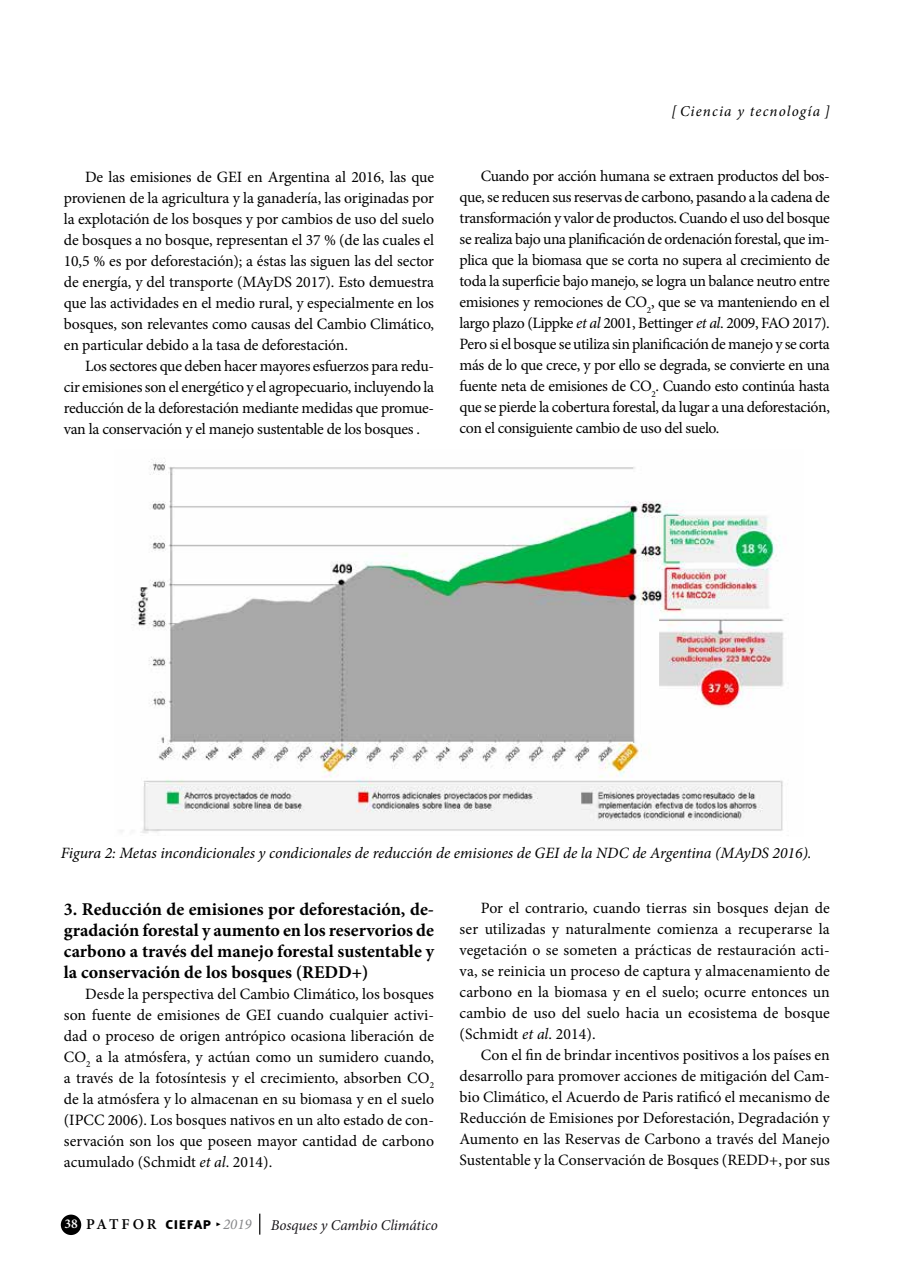
<style>
.page{position:relative;width:915px;height:1276px;background:#fff}
.page>*{position:absolute;margin:0;border:0;box-sizing:border-box;transform-origin:0 0}
.t1{font:700 18px/21px "Minion Pro";color:#000;text-align:justify}
.t2{font:15.75px/21px "Minion Pro";letter-spacing:-.01em;color:#000;text-align:justify}
.t3{font:italic 15.75px "Minion Pro";letter-spacing:-.005em;color:#000}
.t4{font:italic 15px "Minion Pro";letter-spacing:-.005em;color:#1a171b}
.t5{font:italic 15px "Minion Pro";letter-spacing:.075em;color:#000}
.t6{font:600 15px "Minion Pro";color:#000}
.s1{font-style:italic}
.s2{font-size:13.5px;color:#fff}
.s3{font-family:"Meta Plus Bold Caps";font-weight:400;font-size:16.5px}
.s4{font-family:"Meta Plus Bold Caps";font-weight:400;font-size:10.5px}
.s5{font-weight:400;font-style:italic;color:#87888a}
</style>
<div class="page">
<div style="left:61px;top:1214px;width:20px;height:21px;background:#000;border-radius:50%"></div>
<svg style="left:259px;top:1213px;width:1px;height:21px"></svg>
<img style="left:120px;top:458px;width:664px;height:375px">
<p class="t2" style="left:64px;top:166px;width:371px;text-indent:21px">De las emisiones de GEI en Argentina al 2016, las que provienen de la agricultura y la ganadería, las originadas por la explotación de los bosques y por cambios de uso del suelo de bosques a no bosque, representan el 37 % (de las cuales el 10,5 % es por deforestación); a éstas las siguen las del sector de energía, y del transporte (MAyDS 2017). Esto demuestra que las actividades en el medio rural, y especialmente en los bosques, son relevantes como causas del Cambio Climático, en particular debido a la tasa de deforestación.</p>
<p class="t2" style="left:64px;top:355px;width:371px;text-indent:21px">Los sectores que deben hacer mayores esfuerzos para redu&shy;cir emisiones son el energético y el agropecuario, incluyendo la reducción de la deforestación mediante medidas que promue&shy;van la conservación y el manejo sustentable de los bosques .</p>
<p class="t5" style="left:671px;top:101px;width:160px">[ Ciencia y tecnología ]</p>
<p class="t2" style="left:459px;top:166px;width:371px;text-indent:21px">Cuando por acción humana se extraen productos del bos&shy;que, se reducen sus reservas de carbono, pasando a la cadena de transformación y valor de productos. Cuando el uso del bosque se realiza bajo una planificación de ordenación forestal, que im&shy;plica que la biomasa que se corta no supera al crecimiento de toda la superficie bajo manejo, se logra un balance neutro entre emisiones y remociones de CO<sub>2</sub>, que se va manteniendo en el largo plazo (Lippke <span class="s1">et al</span> 2001, Bettinger <span class="s1">et al</span>. 2009, FAO 2017).<br>Pero si el bosque se utiliza sin planificación de manejo y se corta más de lo que crece, y por ello se degrada, se convierte en una fuente neta de emisiones de CO<sub>2</sub>. Cuando esto continúa hasta que se pierde la cobertura forestal, da lugar a una deforestación, con el consiguiente cambio de uso del suelo.</p>
<p class="t3" style="left:61px;top:842px;width:752px">Figura 2: Metas incondicionales y condicionales de reducción de emisiones de GEI de la NDC de Argentina (MAyDS 2016).</p>
<p class="t1" style="left:64px;top:898px;width:371px">3. Reducción de emisiones por deforestación, de&shy;gradación forestal y aumento en los reservorios de carbono a través del manejo forestal sustentable y la conservación de los bosques (REDD+)</p>
<p class="t2" style="left:64px;top:983px;width:371px;text-indent:21px">Desde la perspectiva del Cambio Climático, los bosques son fuente de emisiones de GEI cuando cualquier activi&shy;dad o proceso de origen antrópico ocasiona liberación de CO<sub>2</sub> a la atmósfera, y actúan como un sumidero cuando, a través de la fotosíntesis y el crecimiento, absorben CO<sub>2 </sub>de la atmósfera y lo almacenan en su biomasa y en el suelo (IPCC 2006). Los bosques nativos en un alto estado de con&shy;servación son los que poseen mayor cantidad de carbono acumulado (Schmidt <span class="s1">et al</span>. 2014).</p>
<p class="t6" style="left:64px;top:1214px;width:189px"><span class="s2">38</span> PAT F O R <span class="s3">ciefap</span> <span class="s4">•</span> <span class="s5">2019</span></p>
<p class="t4" style="left:270px;top:1214px;width:168px">Bosques y Cambio Climático</p>
<p class="t2" style="left:459px;top:897px;width:371px;text-indent:21px">Por el contrario, cuando tierras sin bosques dejan de ser utilizadas y naturalmente comienza a recuperarse la vegetación o se someten a prácticas de restauración acti&shy;va, se reinicia un proceso de captura y almacenamiento de carbono en la biomasa y en el suelo; ocurre entonces un cambio de uso del suelo hacia un ecosistema de bosque (Schmidt <span class="s1">et al</span>. 2014).</p>
<p class="t2" style="left:459px;top:1044px;width:371px;text-indent:21px">Con el fin de brindar incentivos positivos a los países en desarrollo para promover acciones de mitigación del Cam&shy;bio Climático, el Acuerdo de Paris ratificó el mecanismo de Reducción de Emisiones por Deforestación, Degradación y Aumento en las Reservas de Carbono a través del Manejo Sustentable y la Conservación de Bosques (REDD+, por sus</p>
</div>
